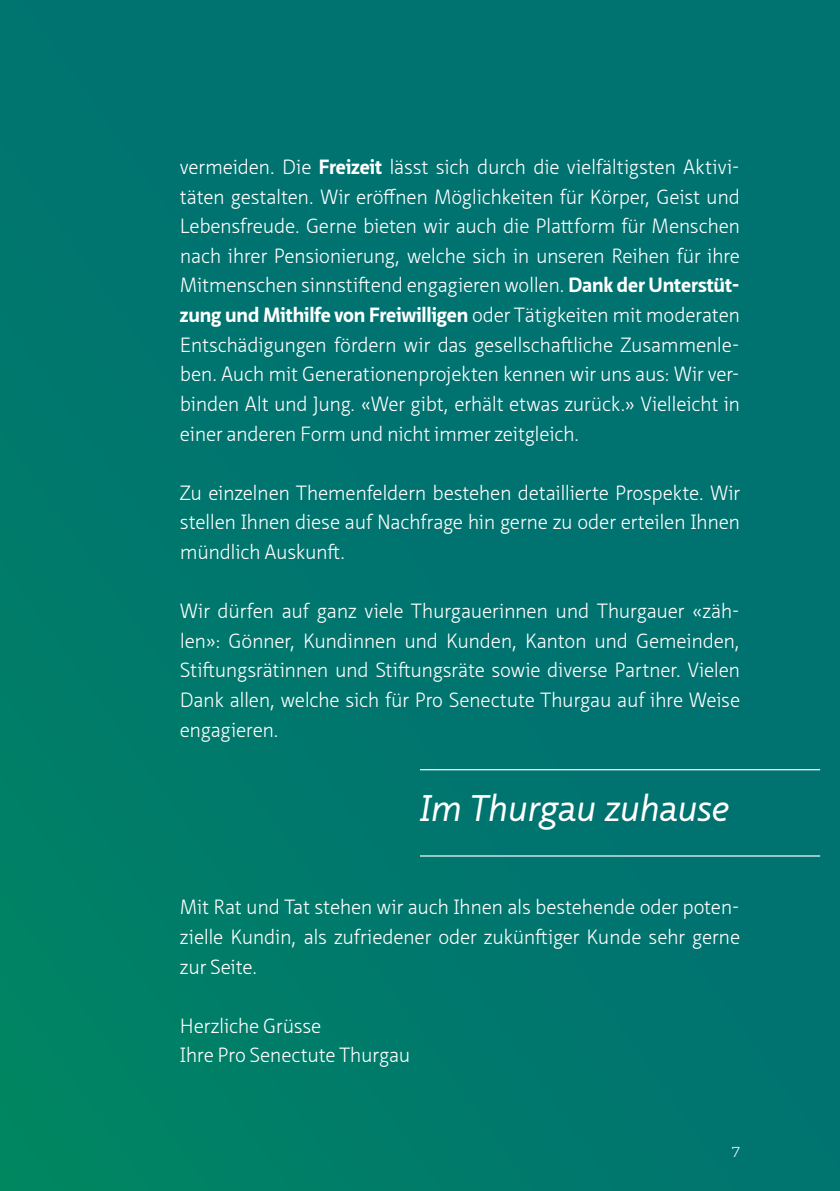
<style>
.page{position:relative;width:840px;height:1191px;background:#fff}
.page>*{position:absolute;margin:0;border:0;box-sizing:border-box;transform-origin:0 0}
.t1{font:italic 36px "Neue Sans Pro";letter-spacing:-.015em;color:#fff}
.t2{font:300 20px/29.6px "Neue Sans Pro";letter-spacing:-.015em;color:#fff;text-align:justify}
.t3{font:300 14px "Neue Sans Pro";color:#fff}
.s1{font-weight:700}
</style>
<div class="page">
<div style="left:0;top:0;width:839px;height:1191px;background:#00746f"></div>
<hr style="left:420px;top:769px;width:399px;height:1px;background:#fff">
<hr style="left:420px;top:855px;width:399px;height:1px;background:#fff">
<p class="t2" style="left:180px;top:152px;width:561px">vermeiden. Die <span class="s1">Freizeit</span> lässt sich durch die vielfältigsten Aktivi&shy;täten gestalten. Wir eröffnen Möglichkeiten für Körper, Geist und Lebensfreude. Gerne bieten wir auch die Plattform für Menschen nach ihrer Pensionierung, welche sich in unseren Reihen für ihre Mitmenschen sinnstiftend engagieren wollen. <span class="s1">Dank der Unterstüt&shy;zung und Mithilfe von Freiwilligen</span> oder Tätigkeiten mit moderaten Entschädigungen fördern wir das gesellschaftliche Zusammenle&shy;ben. Auch mit Generationenprojekten kennen wir uns aus: Wir ver&shy;binden Alt und Jung. «Wer gibt, erhält etwas zurück.» Vielleicht in einer anderen Form und nicht immer zeitgleich.</p>
<p class="t2" style="left:180px;top:477px;width:561px">Zu einzelnen Themenfeldern bestehen detaillierte Prospekte. Wir stellen Ihnen diese auf Nachfrage hin gerne zu oder erteilen Ihnen mündlich Auskunft.</p>
<p class="t2" style="left:180px;top:596px;width:561px">Wir dürfen auf ganz viele Thurgauerinnen und Thurgauer «zäh&shy;len»: Gönner, Kundinnen und Kunden, Kanton und Gemeinden, Stiftungsrätinnen und Stiftungsräte sowie diverse Partner. Vielen Dank allen, welche sich für Pro Senectute Thurgau auf ihre Weise engagieren.</p>
<h1 class="t1" style="left:420px;top:785px;width:310px">Im Thurgau zuhause</h1>
<p class="t2" style="left:180px;top:892px;width:561px">Mit Rat und Tat stehen wir auch Ihnen als bestehende oder poten&shy;zielle Kundin, als zufriedener oder zukünftiger Kunde sehr gerne zur Seite.</p>
<p class="t2" style="left:180px;top:1010px;width:232px">Herzliche Grüsse<br>Ihre Pro Senectute Thurgau</p>
<p class="t3" style="left:731px;top:1142px;width:10px">7</p>
</div>
